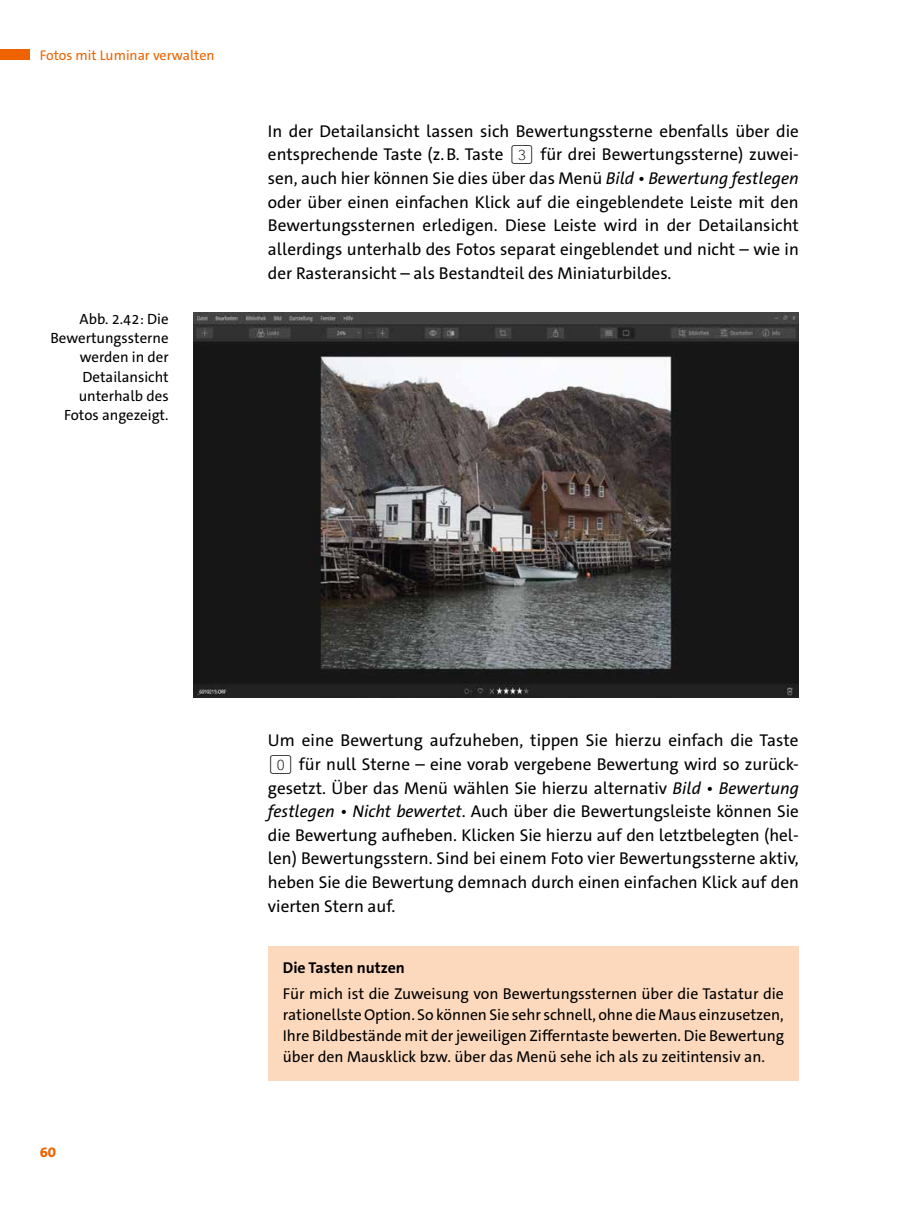
<style>
.page{position:relative;width:918px;height:1216px;background:#fff}
.page>*{position:absolute;margin:0;border:0;box-sizing:border-box;transform-origin:0 0}
._202_Standard_O_AO{font:17.15px/23.6px "The Sans C4 s";color:#000;text-align:justify}
._4520_Box_Std_O_Letz{font:15.75px/21px "The Sans C4 s";color:#000;text-align:justify}
._450_Box_H1{font:700 15.75px "The Sans C4 s";color:#000}
.t1{font:14.88px/19.2px "The Sans C4 s";color:#000;text-align:right}
.t2{font:14px "The Sans C4 s";color:#ee6300}
.t3{font:800 14px "The Sans C4 s";color:#ee6300}
.s1{font-family:"Keyboard"}
.s2{font-style:italic}
</style>
<div class="page">
<div style="left:268px;top:946px;width:531px;height:45px;background:#fcd9bd"></div>
<div style="left:268px;top:972px;width:531px;height:109px;background:#fcd9bd"></div>
<img style="left:193px;top:312px;width:606px;height:385px">
<div style="left:0;top:50px;width:30px;height:10px;background:#ee6300"></div>
<p class="t2" style="left:40px;top:47px;width:176px">Fotos mit Luminar verwalten</p>
<p class="t1" style="left:50px;top:309px;width:120px">Abb. 2.42: Die<br>Bewertungssterne werden in der<br>Detailansicht unterhalb des<br>Fotos angezeigt.</p>
<p class="_202_Standard_O_AO" style="left:268px;top:119px;width:532px">In der Detailansicht lassen sich Bewertungssterne ebenfalls über die entsprechende Taste (z.B. Taste <span class="s1">(3)</span> für drei Bewertungssterne) zuwei&shy;sen, auch hier können Sie dies über das Menü <span class="s2">Bild • Bewertung festlegen </span>oder über einen einfachen Klick auf die eingeblendete Leiste mit den Bewertungssternen erledigen. Diese Leiste wird in der Detailansicht allerdings unterhalb des Fotos separat eingeblendet und nicht – wie in der Rasteransicht – als Bestandteil des Miniaturbildes.</p>
<p class="t3" style="left:40px;top:1143px;width:18px">60</p>
<p class="_202_Standard_O_AO" style="left:268px;top:728px;width:532px">Um eine Bewertung aufzuheben, tippen Sie hierzu einfach die Taste <span class="s1">(0)</span> für null Sterne – eine vorab vergebene Bewertung wird so zurück&shy;gesetzt. Über das Menü wählen Sie hierzu alternativ <span class="s2">Bild • Bewertung festlegen • Nicht bewertet</span>. Auch über die Bewertungsleiste können Sie die Bewertung aufheben. Klicken Sie hierzu auf den letztbelegten (hel&shy;len) Bewertungsstern. Sind bei einem Foto vier Bewertungssterne aktiv, heben Sie die Bewertung demnach durch einen einfachen Klick auf den vierten Stern auf.</p>
<p class="_450_Box_H1" style="left:283px;top:957px;width:123px">Die Tasten nutzen</p>
<p class="_4520_Box_Std_O_Letz" style="left:283px;top:983px;width:503px">Für mich ist die Zuweisung von Bewertungssternen über die Tastatur die rationellste Option. So können Sie sehr schnell, ohne die Maus einzusetzen, Ihre Bildbestände mit der jeweiligen Zifferntaste bewerten. Die Bewertung über den Mausklick bzw. über das Menü sehe ich als zu zeitintensiv an.</p>
</div>
